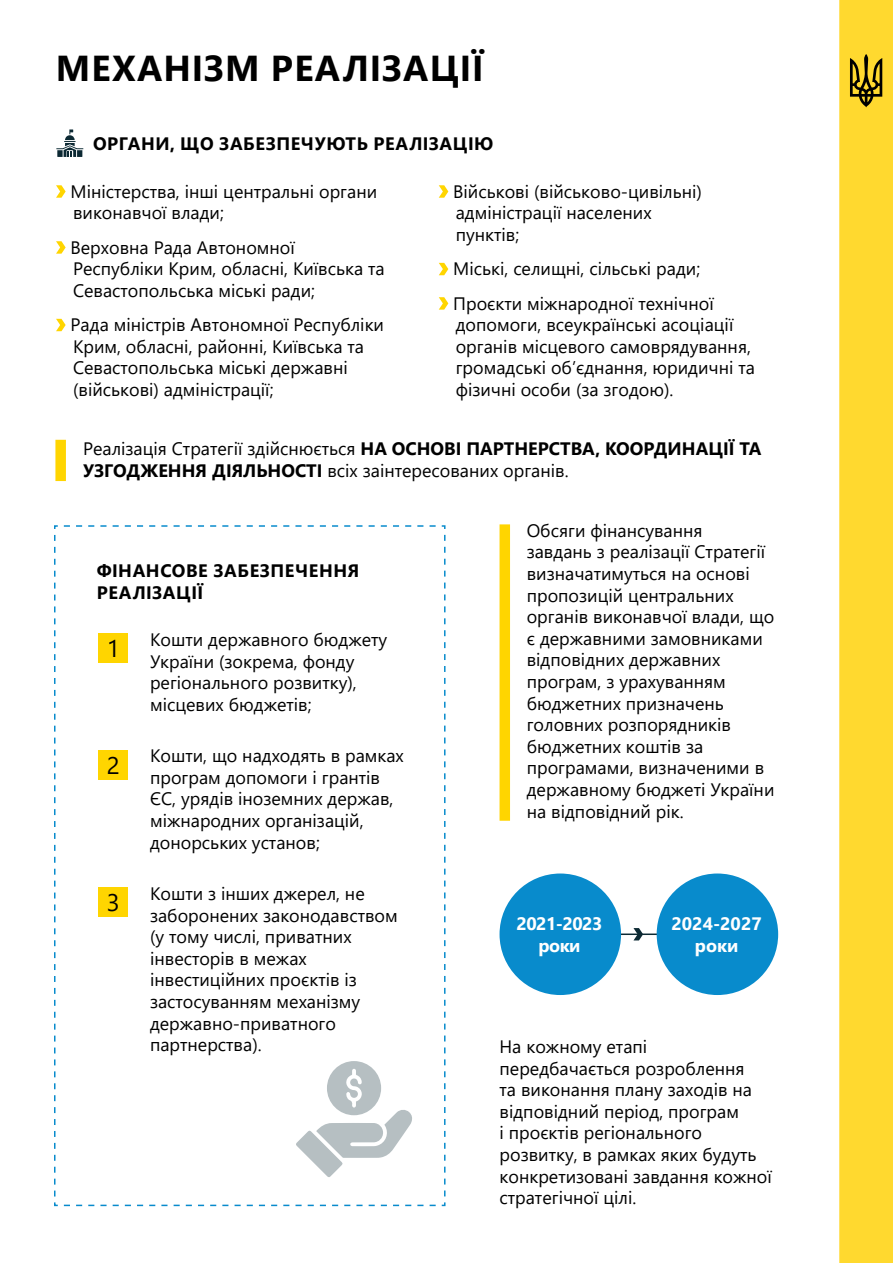
<style>
.page{position:relative;width:893px;height:1263px;background:#fff}
.page>*{position:absolute;margin:0;border:0;box-sizing:border-box;transform-origin:0 0}
.t1{font:700 36px "Segoe UI";letter-spacing:.035em;color:#000}
.t2{font:24px "Segoe UI";color:#000}
.t3{font:18px/21.6px "Segoe UI";color:#000}
.t4{font:700 18px/21.6px "Segoe UI";letter-spacing:.035em;color:#000}
.t5{font:700 18px/21.6px "Segoe UI";letter-spacing:-.015em;color:#fff;text-align:center}
.s1{font-weight:700}
</style>
<div class="page">
<hr style="left:609px;top:933px;width:57px;height:2px;background:#0c2933">
<div style="left:839px;top:0;width:54px;height:1263px;background:#ffd92f"></div>
<svg style="left:850px;top:54px;width:32px;height:53px"></svg>
<div style="left:500px;top:873px;width:121px;height:122px;background:#088bcc;border-radius:50%"></div>
<div style="left:657px;top:873px;width:121px;height:122px;background:#088bcc;border-radius:50%"></div>
<svg style="left:56px;top:185px;width:10px;height:13px"></svg>
<svg style="left:56px;top:241px;width:10px;height:13px"></svg>
<svg style="left:56px;top:319px;width:10px;height:12px"></svg>
<svg style="left:439px;top:185px;width:9px;height:13px"></svg>
<svg style="left:439px;top:263px;width:9px;height:12px"></svg>
<svg style="left:439px;top:297px;width:9px;height:13px"></svg>
<div style="left:55px;top:440px;width:11px;height:41px;background:#ffd500"></div>
<div style="left:500px;top:524px;width:10px;height:297px;background:#ffd500"></div>
<svg style="left:54px;top:525px;width:392px;height:682px"></svg>
<div style="left:99px;top:633px;width:29px;height:30px;background:#ffd500"></div>
<div style="left:99px;top:750px;width:29px;height:30px;background:#ffd500"></div>
<div style="left:99px;top:887px;width:29px;height:30px;background:#ffd500"></div>
<svg style="left:633px;top:928px;width:10px;height:12px"></svg>
<svg style="left:56px;top:129px;width:27px;height:28px"></svg>
<svg style="left:296px;top:1061px;width:117px;height:116px"></svg>
<h1 class="t1" style="left:56px;top:35px;width:429px">МЕХАНІЗМ РЕАЛІЗАЦІЇ</h1>
<p class="t4" style="left:93px;top:132px;width:402px">ОРГАНИ, ЩО ЗАБЕЗПЕЧУЮТЬ РЕАЛІЗАЦІЮ</p>
<p class="t3" style="left:453px;top:179px;width:250px">Військові (військово-цивільні) адміністрації населених пунктів;</p>
<p class="t3" style="left:453px;top:250px;width:262px;line-height:34.3px">Міські, селищні, сільські ради;<br>Проєкти міжнародної технічної</p>
<p class="t3" style="left:456px;top:312px;width:301px">допомоги, всеукраїнські асоціації органів місцевого самоврядування, громадські об’єднання, юридичні та фізичні особи (за згодою).</p>
<p class="t3" style="left:83px;top:436px;width:680px">Реалізація Стратегії здійснюється <span class="s1">НА ОСНОВІ ПАРТНЕРСТВА, КООРДИНАЦІЇ ТА<br>УЗГОДЖЕННЯ ДІЯЛЬНОСТІ</span> всіх заінтересованих органів.</p>
<p class="t3" style="left:71px;top:179px;width:308px">Міністерства, інші центральні органи виконавчої влади;</p>
<p class="t3" style="left:71px;top:235px;width:316px">Верховна Рада Автономної<br>Республіки Крим, обласні, Київська та<br>Севастопольська міські ради;</p>
<p class="t3" style="left:71px;top:312px;width:315px">Рада міністрів Автономної Республіки Крим, обласні, районні, Київська та Севастопольська міські державні (військові) адміністрації;</p>
<p class="t4" style="left:97px;top:559px;width:264px">ФІНАНСОВЕ ЗАБЕЗПЕЧЕННЯ<br>РЕАЛІЗАЦІЇ</p>
<h2 class="t2" style="left:107px;top:625px;width:14px">1</h2>
<h2 class="t2" style="left:107px;top:743px;width:14px">2</h2>
<h2 class="t2" style="left:107px;top:880px;width:14px">3</h2>
<p class="t3" style="left:150px;top:627px;width:239px">Кошти державного бюджету<br>України (зокрема, фонду регіонального розвитку), місцевих бюджетів;</p>
<p class="t3" style="left:150px;top:743px;width:255px">Кошти, що надходять в рамках програм допомоги і грантів<br>ЄС, урядів іноземних держав, міжнародних організацій, донорських установ;</p>
<p class="t3" style="left:150px;top:881px;width:249px">Кошти з інших джерел, не заборонених законодавством (у тому числі, приватних інвесторів в межах інвестиційних проєктів із застосуванням механізму державно-приватного партнерства).</p>
<p class="t3" style="left:527px;top:518px;width:249px">Обсяги фінансування<br>завдань з реалізації Стратегії визначатимуться на основі пропозицій центральних органів виконавчої влади, що є державними замовниками відповідних державних програм, з урахуванням бюджетних призначень головних розпорядників бюджетних коштів за програмами, визначеними в державному бюджеті України на відповідний рік.</p>
<p class="t5" style="left:517px;top:911px;width:87px">2021-2023 роки</p>
<p class="t5" style="left:672px;top:911px;width:92px">2024-2027 роки</p>
<p class="t3" style="left:499px;top:1034px;width:274px">На кожному етапі передбачається розроблення<br>та виконання плану заходів на відповідний період, програм<br>і проєктів регіонального розвитку, в рамках яких будуть конкретизовані завдання кожної стратегічної цілі.</p>
</div>
